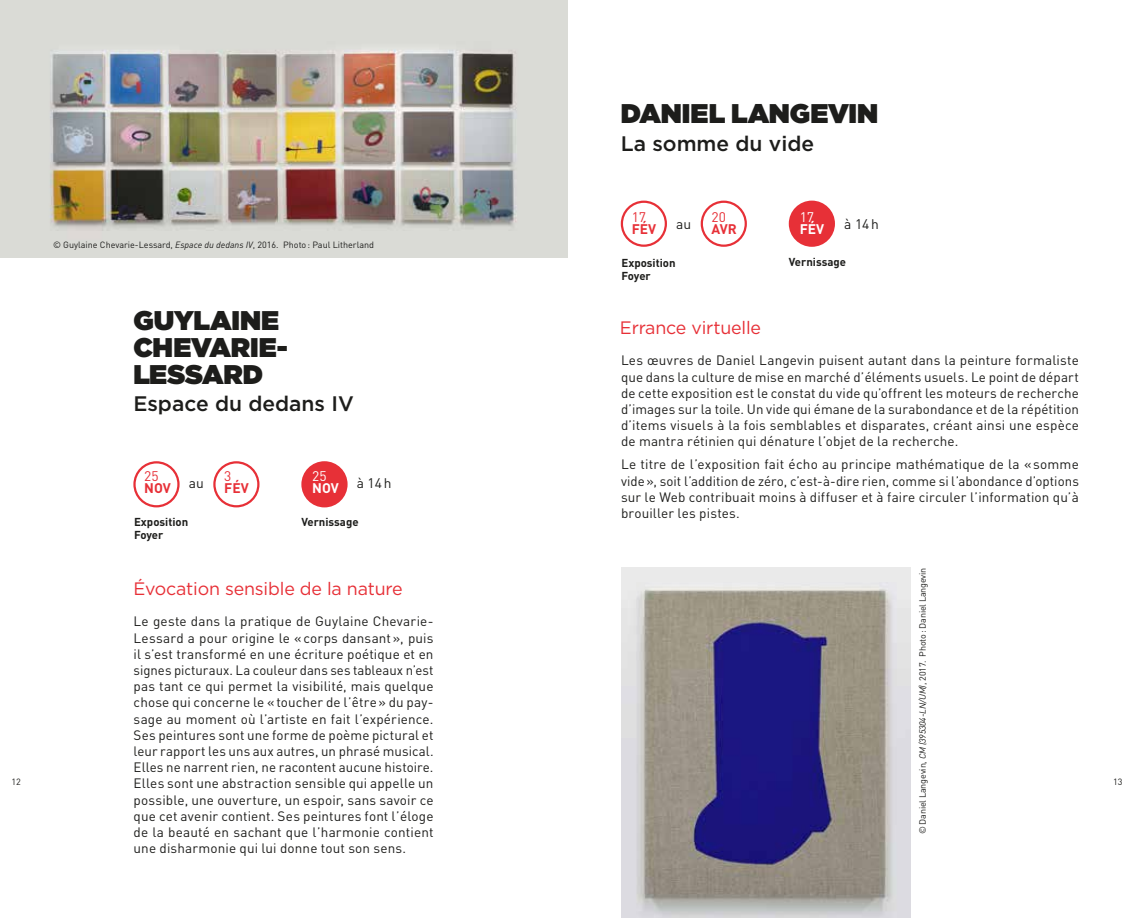
<style>
.page{position:relative;width:1134px;height:918px;background:#fff}
.page>*{position:absolute;margin:0;border:0;box-sizing:border-box;transform-origin:0 0}
.t1{font:900 27px/27px "Gotham HTF";letter-spacing:-.005em;color:#1d1d1b}
.t2{font:500 21px "Gotham HTF";color:#1d1d1b}
.t3{font:18px "Gotham HTF";letter-spacing:-.01em;color:#e73037}
.t4{font:700 13.8px "DIN";color:#e73037}
.t5{font:13.8px "DIN";color:#1d1d1b}
.t6{font:13.8px "DIN";color:#e73037}
.t7{font:700 13.8px "DIN";color:#fff}
.t8{font:13.8px "DIN";color:#fff}
.t9{font:13.5px/16.2px "DIN";letter-spacing:.01em;color:#1d1d1b;text-align:justify}
.t10{font:700 11.4px "DIN";color:#1d1d1b}
.t11{font:9px "DIN";letter-spacing:-.01em;color:#1d1d1b}
.s1{font-style:italic}
</style>
<div class="page">
<img style="left:621px;top:567px;width:290px;height:351px">
<img style="left:0;top:0;width:568px;height:257px">
<div style="left:133px;top:461px;width:47px;height:46px;border:2px solid #e73037;border-radius:50%"></div>
<div style="left:303px;top:462px;width:43px;height:44px;background:#e73037;border-radius:50%"></div>
<div style="left:301px;top:461px;width:47px;height:46px;border:2px solid #e73037;border-radius:50%"></div>
<div style="left:213px;top:461px;width:47px;height:46px;border:2px solid #e73037;border-radius:50%"></div>
<div style="left:621px;top:201px;width:46px;height:46px;border:2px solid #e73037;border-radius:50%"></div>
<div style="left:790px;top:202px;width:44px;height:44px;background:#e73037;border-radius:50%"></div>
<div style="left:789px;top:201px;width:46px;height:46px;border:2px solid #e73037;border-radius:50%"></div>
<div style="left:701px;top:201px;width:46px;height:46px;border:2px solid #e73037;border-radius:50%"></div>
<h1 class="t1" style="left:621px;top:99px;width:259px">DANIEL LANGEVIN</h1>
<h2 class="t2" style="left:621px;top:131px;width:195px">La somme du vide</h2>
<p class="t11" style="left:53px;top:239px;width:322px">© Guylaine Chevarie-Lessard, <span class="s1">Espace du dedans IV</span>, 2016. Photo: Paul Litherland</p>
<h1 class="t1" style="left:133px;top:306px;width:156px">GUYLAINE<br>CHEVARIE-<br>LESSARD</h1>
<h2 class="t2" style="left:133px;top:392px;width:222px">Espace du dedans IV</h2>
<p class="t6" style="left:144px;top:467px;width:16px">25</p>
<p class="t4" style="left:144px;top:479px;width:28px">NOV</p>
<p class="t5" style="left:189px;top:474px;width:17px">au</p>
<p class="t6" style="left:224px;top:467px;width:9px">3</p>
<p class="t4" style="left:224px;top:479px;width:26px">FÉV</p>
<p class="t8" style="left:312px;top:467px;width:16px">25</p>
<p class="t7" style="left:312px;top:479px;width:28px">NOV</p>
<p class="t5" style="left:357px;top:474px;width:36px">à 14h</p>
<p class="t10" style="left:134px;top:514px;width:56px">Exposition</p>
<p class="t10" style="left:301px;top:514px;width:59px">Vernissage</p>
<p class="t10" style="left:134px;top:528px;width:31px">Foyer</p>
<p class="t6" style="left:632px;top:208px;width:16px">17</p>
<p class="t4" style="left:632px;top:220px;width:26px">FÉV</p>
<p class="t5" style="left:676px;top:215px;width:17px">au</p>
<p class="t6" style="left:712px;top:208px;width:16px">20</p>
<p class="t4" style="left:712px;top:220px;width:27px">AVR</p>
<p class="t8" style="left:800px;top:208px;width:16px">17</p>
<p class="t7" style="left:800px;top:220px;width:26px">FÉV</p>
<p class="t5" style="left:844px;top:215px;width:36px">à 14h</p>
<p class="t10" style="left:621px;top:255px;width:56px">Exposition</p>
<p class="t10" style="left:789px;top:255px;width:59px">Vernissage</p>
<p class="t10" style="left:621px;top:269px;width:31px">Foyer</p>
<h3 class="t3" style="left:620px;top:318px;width:143px">Errance virtuelle</h3>
<p class="t9" style="left:621px;top:352px;width:460px">Les œuvres de Daniel Langevin puisent autant dans la peinture formaliste que dans la culture de mise en marché d’éléments usuels. Le point de départ de cette exposition est le constat du vide qu’offrent les moteurs de recherche d’images sur la toile. Un vide qui émane de la surabondance et de la répétition d’items visuels à la fois semblables et disparates, créant ainsi une espèce de mantra rétinien qui dénature l’objet de la recherche.</p>
<p class="t9" style="left:621px;top:456px;width:459px">Le titre de l’exposition fait écho au principe mathématique de la «somme vide», soit l’addition de zéro, c’est-à-dire rien, comme si l’abondance d’options sur le Web contribuait moins à diffuser et à faire circuler l’information qu’à brouiller les pistes.</p>
<p class="t11" style="left:917px;top:834px;width:268px;rotate:-90deg">© Daniel Langevin, <span class="s1">CM (395304-LN/UM)</span>, 2017. Photo: Daniel Langevin</p>
<h3 class="t3" style="left:133px;top:578px;width:271px">Évocation sensible de la nature</h3>
<p class="t9" style="left:134px;top:613px;width:301px">Le geste dans la pratique de Guylaine Chevarie-Lessard a pour origine le «corps dansant», puis il s’est transformé en une écriture poétique et en signes picturaux. La couleur dans ses tableaux n’est pas tant ce qui permet la visibilité, mais quelque chose qui concerne le «toucher de l’être» du pay&shy;sage au moment où l’artiste en fait l’expérience.<br>Ses peintures sont une forme de poème pictural et leur rapport les uns aux autres, un phrasé musical.<br>Elles ne narrent rien, ne racontent aucune histoire.<br>Elles sont une abstraction sensible qui appelle un possible, une ouverture, un espoir, sans savoir ce que cet avenir contient. Ses peintures font l’éloge de la beauté en sachant que l’harmonie contient une disharmonie qui lui donne tout son sens.</p>
<p class="t11" style="left:12px;top:776px;width:11px">12</p>
<p class="t11" style="left:1113px;top:776px;width:11px">13</p>
</div>
